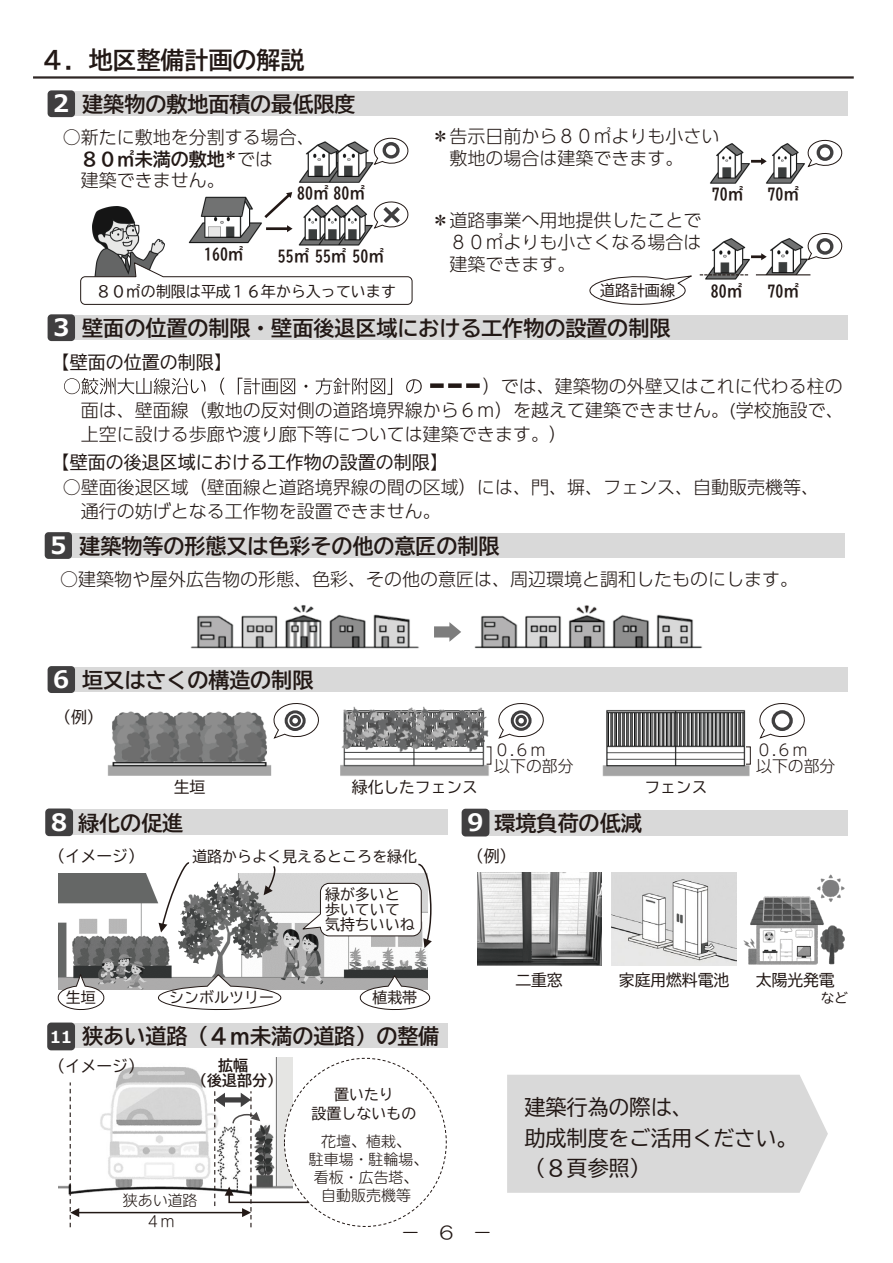
<style>
.page{position:relative;width:893px;height:1263px;background:#fff}
.page>*{position:absolute;margin:0;border:0;box-sizing:border-box;transform-origin:0 0}
.t1{font:24px "BIZ UD Gothic Bold";color:#221815}
.t2{font:700 24px "Meiryo";color:#fff}
.t3{font:21px "BIZ UD Gothic Bold";color:#221815}
.t4{font:21px/30.3px "BIZ UD Gothic";color:#221815}
.t5{font:300 18px/23.7px "UD Shin Go Pr 6 N";color:#221815;text-align:justify}
.t6{font:18px "BIZ UD Gothic";color:#221815}
.t7{font:18px "BIZ UD Gothic Bold";color:#221815}
.t8{font:18px "HG Maru Gothic MPRO";color:#221815}
.t9{font:15.9px "BIZ UD Gothic";color:#221815}
.t10{font:15.9px "BIZ UD Gothic Bold";color:#221815}
.t11{font:300 15.9px/16.4px "UD Shin Go Pr 6 N";color:#221815}
.t12{font:15px/15px "BIZ UD Gothic";color:#221815}
.t13{font:300 15px/18px "UD Shin M Go Pr 6 N";color:#221815;text-align:center}
.t14{font:15px/15.1px "BIZ UD Gothic Bold";color:#221815;text-align:center}
.t15{font:13.5px "BIZ UD Gothic";color:#221815}
.s1{font-family:"UD Shin Go Pr 6 N";font-weight:300}
.s2{font-family:"Meiryo";font-weight:700;font-size:24px;color:#fff}
.s3{font-family:"Meiryo";font-weight:700;font-size:16.5px;color:#fff}
</style>
<div class="page">
<hr style="left:33px;top:76px;width:821px;height:3px;background:#2f2725">
<div style="left:74px;top:667px;width:774px;height:25px;background:#d9d9d9"></div>
<div style="left:49px;top:667px;width:25px;height:25px;background:#403f40;border-radius:3px"></div>
<div style="left:48px;top:666px;width:27px;height:27px;border:2px solid #403f40;border-radius:3px"></div>
<img style="left:602px;top:710px;width:149px;height:67px">
<img style="left:340px;top:706px;width:152px;height:70px">
<img style="left:107px;top:711px;width:165px;height:65px">
<svg style="left:271px;top:703px;width:48px;height:36px"></svg>
<div style="left:285px;top:710px;width:21px;height:21px;border:3px solid #403f40;border-radius:50%"></div>
<div style="left:289px;top:715px;width:12px;height:11px;border:3px solid #403f40;border-radius:50%"></div>
<svg style="left:498px;top:703px;width:46px;height:36px"></svg>
<div style="left:511px;top:710px;width:21px;height:21px;border:3px solid #403f40;border-radius:50%"></div>
<div style="left:515px;top:715px;width:12px;height:11px;border:3px solid #403f40;border-radius:50%"></div>
<div style="left:746px;top:746px;width:5px;height:18px;border:1px solid #221815"></div>
<svg style="left:759px;top:703px;width:46px;height:36px"></svg>
<div style="left:772px;top:710px;width:21px;height:21px;border:3px solid #403f40;border-radius:50%"></div>
<div style="left:74px;top:315px;width:774px;height:25px;background:#d9d9d9"></div>
<svg style="left:64px;top:378px;width:358px;height:17px"></svg>
<div style="left:49px;top:315px;width:25px;height:25px;background:#403f40;border-radius:3px"></div>
<div style="left:48px;top:314px;width:27px;height:27px;border:2px solid #403f40;border-radius:3px"></div>
<svg style="left:430px;top:383px;width:50px;height:5px"></svg>
<div style="left:72px;top:809px;width:376px;height:26px;background:#d9d9d9"></div>
<div style="left:46px;top:810px;width:26px;height:25px;background:#403f40;border-radius:3px"></div>
<div style="left:45px;top:808px;width:28px;height:28px;border:2px solid #403f40;border-radius:3px"></div>
<div style="left:488px;top:810px;width:360px;height:25px;background:#d9d9d9"></div>
<div style="left:463px;top:810px;width:25px;height:25px;background:#403f40;border-radius:3px"></div>
<div style="left:462px;top:809px;width:27px;height:27px;border:2px solid #403f40;border-radius:3px"></div>
<img style="left:743px;top:874px;width:102px;height:91px">
<img style="left:611px;top:872px;width:126px;height:93px">
<img style="left:478px;top:872px;width:123px;height:93px">
<img style="left:58px;top:873px;width:369px;height:116px">
<svg style="left:57px;top:974px;width:49px;height:36px"></svg>
<svg style="left:357px;top:975px;width:74px;height:35px"></svg>
<svg style="left:153px;top:974px;width:133px;height:36px"></svg>
<svg style="left:302px;top:863px;width:130px;height:85px"></svg>
<svg style="left:159px;top:862px;width:32px;height:70px"></svg>
<svg style="left:264px;top:866px;width:12px;height:29px"></svg>
<img style="left:93px;top:206px;width:71px;height:56px">
<div style="left:74px;top:91px;width:774px;height:25px;background:#d9d9d9"></div>
<img style="left:299px;top:141px;width:73px;height:42px">
<img style="left:299px;top:204px;width:73px;height:42px">
<svg style="left:372px;top:201px;width:37px;height:28px"></svg>
<img style="left:188px;top:196px;width:74px;height:48px">
<svg style="left:266px;top:225px;width:27px;height:7px"></svg>
<svg style="left:264px;top:192px;width:28px;height:26px"></svg>
<svg style="left:372px;top:137px;width:37px;height:28px"></svg>
<div style="left:383px;top:142px;width:17px;height:17px;border:3px solid #403f40;border-radius:50%"></div>
<div style="left:49px;top:92px;width:25px;height:24px;background:#403f40;border-radius:3px"></div>
<div style="left:48px;top:90px;width:27px;height:27px;border:2px solid #403f40;border-radius:3px"></div>
<img style="left:766px;top:238px;width:42px;height:36px">
<img style="left:705px;top:238px;width:45px;height:42px">
<svg style="left:751px;top:253px;width:16px;height:7px"></svg>
<svg style="left:700px;top:274px;width:49px;height:1px"></svg>
<svg style="left:806px;top:233px;width:37px;height:27px"></svg>
<div style="left:817px;top:238px;width:16px;height:17px;border:3px solid #403f40;border-radius:50%"></div>
<hr style="left:756px;top:274px;width:54px;height:1px;background:#221815">
<img style="left:710px;top:143px;width:40px;height:41px">
<img style="left:766px;top:143px;width:39px;height:41px">
<svg style="left:751px;top:158px;width:16px;height:7px"></svg>
<svg style="left:807px;top:139px;width:36px;height:28px"></svg>
<div style="left:817px;top:144px;width:16px;height:17px;border:3px solid #403f40;border-radius:50%"></div>
<svg style="left:80px;top:262px;width:332px;height:43px"></svg>
<svg style="left:589px;top:275px;width:103px;height:30px"></svg>
<div style="left:71px;top:533px;width:774px;height:25px;background:#d9d9d9"></div>
<div style="left:46px;top:533px;width:25px;height:25px;background:#403f40;border-radius:3px"></div>
<div style="left:45px;top:532px;width:27px;height:27px;border:2px solid #403f40;border-radius:3px"></div>
<svg style="left:434px;top:622px;width:27px;height:20px"></svg>
<div style="left:507px;top:1075px;width:321px;height:118px;background:#d9d9d9"></div>
<img style="left:58px;top:1058px;width:235px;height:152px">
<div style="left:74px;top:1023px;width:374px;height:25px;background:#d9d9d9"></div>
<div style="left:48px;top:1024px;width:26px;height:25px;background:#403f40;border-radius:3px"></div>
<div style="left:47px;top:1022px;width:28px;height:28px;border:2px solid #403f40;border-radius:3px"></div>
<hr style="left:78px;top:1212px;width:166px;height:1px;background:#221815">
<svg style="left:70px;top:1082px;width:9px;height:145px"></svg>
<svg style="left:214px;top:1091px;width:107px;height:136px"></svg>
<div style="left:284px;top:1058px;width:162px;height:168px;background:#fff;border-radius:50%"></div>
<img style="left:190px;top:605px;width:229px;height:44px">
<img style="left:474px;top:614px;width:228px;height:35px">
<img style="left:576px;top:605px;width:21px;height:9px">
<h1 class="t1" style="left:41px;top:48px;width:265px">４．地区整備計画の解説</h1>
<h1 class="t2" style="left:49px;top:87px;width:25px">２</h1>
<p class="t3" style="left:82px;top:94px;width:275px">建築物の敷地面積の最低限度</p>
<p class="t5" style="left:63px;top:124px;width:253px">○新たに敷地を分割する場合、</p>
<p class="t7" style="left:81px;top:150px;width:194px">８０㎡未満の敷地<sup>＊</sup><span class="s1">では</span></p>
<p class="t5" style="left:81px;top:167px;width:145px">建築できません。</p>
<p class="t10" style="left:297px;top:185px;width:69px">80㎡ 80㎡</p>
<p class="t10" style="left:204px;top:246px;width:41px">160㎡</p>
<p class="t10" style="left:278px;top:248px;width:108px">55㎡ 55㎡ 50㎡</p>
<p class="t5" style="left:450px;top:125px;width:271px;line-height:21.6px;text-indent:-18px">＊告示日前から８０㎡よりも小さい敷地の場合は建築できます。</p>
<p class="t5" style="left:450px;top:209px;width:253px;line-height:21.6px;text-indent:-18px">＊道路事業へ用地提供したことで８０㎡よりも小さくなる場合は建築できます。</p>
<p class="t10" style="left:712px;top:186px;width:33px">70㎡</p>
<p class="t10" style="left:768px;top:186px;width:33px">70㎡</p>
<p class="t12" style="left:96px;top:284px;width:301px">８０㎡の制限は平成１６年から入っています</p>
<p class="t12" style="left:600px;top:283px;width:76px">道路計画線</p>
<p class="t10" style="left:711px;top:283px;width:33px">80㎡</p>
<p class="t10" style="left:768px;top:283px;width:33px">70㎡</p>
<h1 class="t2" style="left:49px;top:310px;width:25px">３</h1>
<p class="t6" style="left:52px;top:353px;width:181px">【壁面の位置の制限】</p>
<p class="t3" style="left:82px;top:318px;width:590px">壁面の位置の制限・壁面後退区域における工作物の設置の制限</p>
<p class="t5" style="left:81px;top:374px;width:764px;text-indent:402px">）では、建築物の外壁又はこれに代わる柱の面は、壁面線（敷地の反対側の道路境界線から６ｍ）を越えて建築できません。(学校施設で、上空に設ける歩廊や渡り廊下等については建築できます。）</p>
<p class="t5" style="left:81px;top:475px;width:739px;text-indent:-18px">○壁面後退区域（壁面線と道路境界線の間の区域）には、門、塀、フェンス、自動販売機等、通行の妨げとなる工作物を設置できません。</p>
<p class="t6" style="left:52px;top:453px;width:397px">【壁面の後退区域における工作物の設置の制限】</p>
<p class="t3" style="left:79px;top:536px;width:422px">建築物等の形態又は色彩その他の意匠の制限</p>
<p class="t5" style="left:60px;top:567px;width:740px">○建築物や屋外広告物の形態、色彩、その他の意匠は、周辺環境と調和したものにします。</p>
<h1 class="t2" style="left:46px;top:528px;width:25px">５</h1>
<p class="t3" style="left:49px;top:670px;width:266px"><span class="s2">６</span>垣又はさくの構造の制限</p>
<p class="t9" style="left:55px;top:709px;width:49px">（例）</p>
<p class="t9" style="left:174px;top:779px;width:33px">生垣</p>
<p class="t9" style="left:352px;top:779px;width:128px">緑化したフェンス</p>
<p class="t11" style="left:494px;top:741px;width:81px">０.６ｍ<br>以下の部分</p>
<p class="t9" style="left:644px;top:779px;width:65px">フェンス</p>
<p class="t3" style="left:47px;top:812px;width:138px"><span class="s2">８</span>緑化の促進</p>
<p class="t3" style="left:463px;top:812px;width:180px"><span class="s2">９</span>環境負荷の低減</p>
<p class="t9" style="left:49px;top:848px;width:88px">（イメージ)</p>
<p class="t12" style="left:192px;top:849px;width:226px">道路からよく見えるところを緑化</p>
<p class="t12" style="left:325px;top:887px;width:91px">緑が多いと歩いていて気持ちいいね</p>
<p class="t9" style="left:468px;top:848px;width:49px">（例）</p>
<p class="t11" style="left:756px;top:741px;width:81px">０.６ｍ<br>以下の部分</p>
<p class="t12" style="left:169px;top:990px;width:106px">シンボルツリー</p>
<p class="t12" style="left:66px;top:990px;width:31px">生垣</p>
<p class="t12" style="left:372px;top:990px;width:46px">植栽帯</p>
<p class="t3" style="left:50px;top:1026px;width:391px"><span class="s3">11</span> 狭あい道路（４ｍ未満の道路）の整備</p>
<p class="t9" style="left:49px;top:1058px;width:88px">（イメージ)</p>
<p class="t14" style="left:192px;top:1058px;width:84px">拡幅<br>（後退部分)</p>
<p class="t13" style="left:123px;top:1191px;width:76px">狭あい道路</p>
<p class="t13" style="left:145px;top:1211px;width:31px">４ｍ</p>
<p class="t12" style="left:312px;top:1084px;width:106px;line-height:19.6px;text-align:center">置いたり<br>設置しないもの</p>
<p class="t13" style="left:309px;top:1132px;width:121px">花壇、植栽、<br>駐車場・駐輪場、看板・広告塔、自動販売機等</p>
<p class="t8" style="left:401px;top:1223px;width:91px">－６－</p>
<p class="t9" style="left:515px;top:972px;width:49px">二重窓</p>
<p class="t9" style="left:619px;top:972px;width:112px">家庭用燃料電池</p>
<p class="t9" style="left:756px;top:972px;width:80px">太陽光発電</p>
<p class="t15" style="left:821px;top:991px;width:28px">など</p>
<p class="t4" style="left:524px;top:1092px;width:275px">建築行為の際は、<br>助成制度をご活用ください。（８頁参照）</p>
</div>
